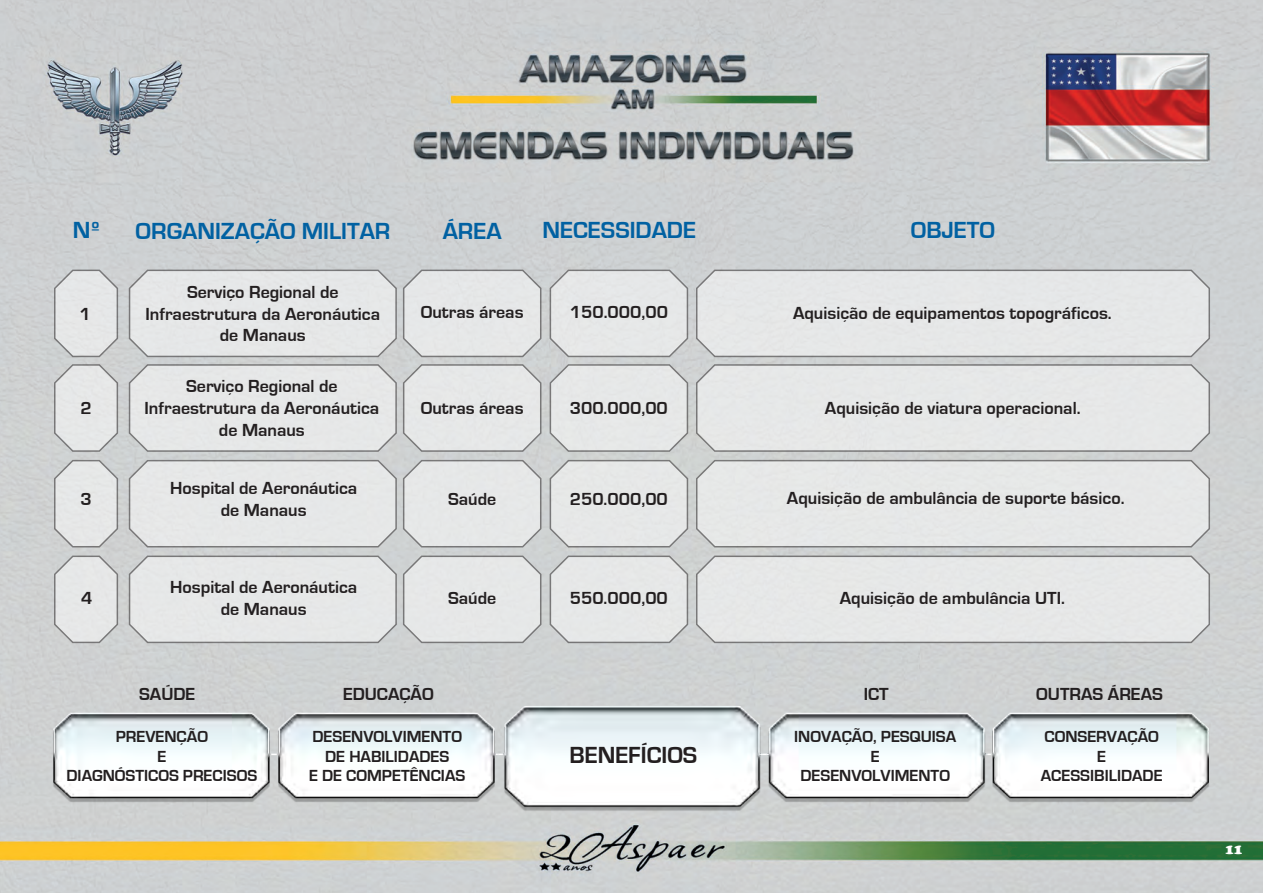
<style>
.page{position:relative;width:1263px;height:893px;background:#fff}
.page>*{position:absolute;margin:0;border:0;box-sizing:border-box;transform-origin:0 0}
.t1{font:700 24px "Eurostile";color:#0161a2}
.t2{font:700 24px "Eurostile";color:#231f20}
.t3{font:700 18px/21.6px "Eurostile";color:#231f20;text-align:center}
.t4{font:700 16.5px/19.8px "Eurostile";color:#231f20;text-align:center}
.t5{font:900 15px "Cooper";color:#fff}
</style>
<div class="page">
<img style="left:0;top:0;width:1263px;height:893px">
<svg style="left:695px;top:268px;width:516px;height:90px;background:#e0e1e2"></svg>
<svg style="left:695px;top:363px;width:516px;height:90px;background:#e0e2e2"></svg>
<svg style="left:53px;top:268px;width:66px;height:280px;background:#dadbdb"></svg>
<svg style="left:549px;top:268px;width:140px;height:280px;background:#dedfdf"></svg>
<svg style="left:695px;top:458px;width:516px;height:90px;background:#e1e2e2"></svg>
<svg style="left:128px;top:268px;width:414px;height:280px;background:#dee0e0"></svg>
<svg style="left:53px;top:554px;width:66px;height:90px;background:#dbdcdc"></svg>
<svg style="left:549px;top:554px;width:140px;height:90px;background:#dee0e0"></svg>
<svg style="left:695px;top:554px;width:516px;height:90px;background:#e0e2e2"></svg>
<svg style="left:128px;top:554px;width:414px;height:90px;background:#dfe1e1"></svg>
<img style="left:45px;top:688px;width:1173px;height:132px">
<h1 class="t1" style="left:73px;top:217px;width:29px">Nº</h1>
<h1 class="t1" style="left:443px;top:218px;width:60px">ÁREA</h1>
<h1 class="t1" style="left:136px;top:218px;width:256px">ORGANIZAÇÃO MILITAR</h1>
<h1 class="t1" style="left:542px;top:217px;width:155px">NECESSIDADE</h1>
<h1 class="t1" style="left:911px;top:217px;width:86px">OBJETO</h1>
<p class="t3" style="left:145px;top:282px;width:236px">Serviço Regional de<br>Infraestrutura da Aeronáutica de Manaus</p>
<p class="t3" style="left:421px;top:302px;width:104px">Outras áreas</p>
<p class="t3" style="left:570px;top:302px;width:100px">150.000,00</p>
<p class="t3" style="left:79px;top:303px;width:13px">1</p>
<p class="t3" style="left:793px;top:302px;width:320px">Aquisição de equipamentos topográficos.</p>
<p class="t3" style="left:145px;top:376px;width:236px">Serviço Regional de<br>Infraestrutura da Aeronáutica de Manaus</p>
<p class="t3" style="left:421px;top:397px;width:104px">Outras áreas</p>
<p class="t3" style="left:570px;top:397px;width:100px">300.000,00</p>
<p class="t3" style="left:81px;top:398px;width:13px">2</p>
<p class="t3" style="left:825px;top:398px;width:257px">Aquisição de viatura operacional.</p>
<p class="t3" style="left:81px;top:489px;width:13px">3</p>
<p class="t3" style="left:81px;top:588px;width:13px">4</p>
<p class="t3" style="left:170px;top:478px;width:188px">Hospital de Aeronáutica de Manaus</p>
<p class="t3" style="left:170px;top:577px;width:188px">Hospital de Aeronáutica de Manaus</p>
<p class="t3" style="left:448px;top:489px;width:50px">Saúde</p>
<p class="t3" style="left:570px;top:489px;width:100px">250.000,00</p>
<p class="t3" style="left:448px;top:587px;width:50px">Saúde</p>
<p class="t3" style="left:570px;top:587px;width:100px">550.000,00</p>
<p class="t3" style="left:787px;top:488px;width:339px">Aquisição de ambulância de suporte básico.</p>
<p class="t3" style="left:840px;top:587px;width:227px">Aquisição de ambulância UTI.</p>
<p class="t3" style="left:139px;top:683px;width:58px">SAÚDE</p>
<p class="t3" style="left:343px;top:683px;width:92px">EDUCAÇÃO</p>
<p class="t3" style="left:864px;top:683px;width:27px">ICT</p>
<p class="t3" style="left:1036px;top:683px;width:128px">OUTRAS ÁREAS</p>
<p class="t4" style="left:67px;top:727px;width:192px">PREVENÇÃO<br>E<br>DIAGNÓSTICOS PRECISOS</p>
<p class="t4" style="left:309px;top:727px;width:158px">DESENVOLVIMENTO<br>DE HABILIDADES<br>E DE COMPETÊNCIAS</p>
<p class="t4" style="left:794px;top:727px;width:164px">INOVAÇÃO, PESQUISA<br>E<br>DESENVOLVIMENTO</p>
<p class="t4" style="left:1041px;top:727px;width:123px">CONSERVAÇÃO<br>E<br>ACESSIBILIDADE</p>
<h1 class="t2" style="left:569px;top:742px;width:129px">BENEFÍCIOS</h1>
<p class="t5" style="left:1225px;top:841px;width:19px">11</p>
</div>
